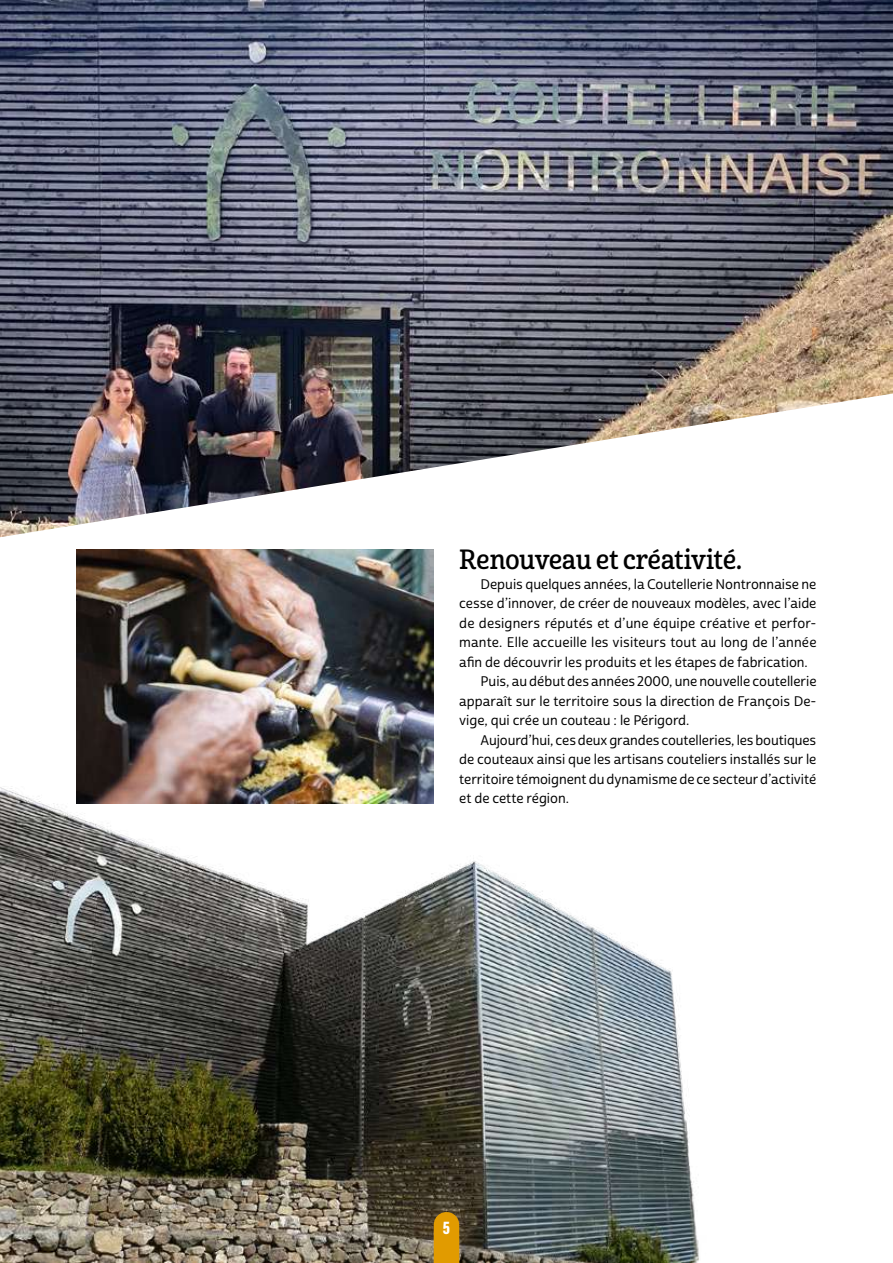
<style>
.page{position:relative;width:893px;height:1263px;background:#fff}
.page>*{position:absolute;margin:0;border:0;box-sizing:border-box;transform-origin:0 0}
.t1{font:27px "Cabrito Con Dem";color:#000}
.t2{font:900 18.9px "Acumin Pro Extra Cond";color:#fff}
.t3{font:13.5px "Cabrito Sans Nor Med";color:#000}
</style>
<div class="page">
<img style="left:0;top:760px;width:699px;height:503px">
<img style="left:0;top:0;width:893px;height:537px">
<img style="left:77px;top:550px;width:357px;height:254px">
<div style="left:434px;top:1225px;width:25px;height:38px;background:#e19b00"></div>
<h1 class="t1" style="left:459px;top:543px;width:284px">Renouveau et créativité.</h1>
<p class="t3" style="left:480px;top:576px;width:337px">Depuis quelques années, la Coutellerie Nontronnaise ne</p>
<p class="t3" style="left:459px;top:596px;width:359px">cesse d’innover, de créer de nouveaux modèles, avec l’aide</p>
<p class="t3" style="left:459px;top:615px;width:359px">de designers réputés et d’une équipe créative et perfor-</p>
<p class="t3" style="left:459px;top:635px;width:359px">mante. Elle accueille les visiteurs tout au long de l’année</p>
<p class="t3" style="left:459px;top:654px;width:348px">afin de découvrir les produits et les étapes de fabrication.</p>
<p class="t3" style="left:480px;top:674px;width:337px">Puis, au début des années 2000, une nouvelle coutellerie</p>
<p class="t3" style="left:459px;top:693px;width:359px">apparaît sur le territoire sous la direction de François De-</p>
<p class="t3" style="left:459px;top:713px;width:230px">vige, qui crée un couteau : le Périgord.</p>
<p class="t3" style="left:480px;top:732px;width:337px">Aujourd’hui, ces deux grandes coutelleries, les boutiques</p>
<p class="t3" style="left:459px;top:751px;width:359px">de couteaux ainsi que les artisans couteliers installés sur le</p>
<p class="t3" style="left:459px;top:771px;width:359px">territoire témoignent du dynamisme de ce secteur d’activité</p>
<p class="t3" style="left:459px;top:790px;width:110px">et de cette région.</p>
<h2 class="t2" style="left:443px;top:1216px;width:9px">5</h2>
</div>
